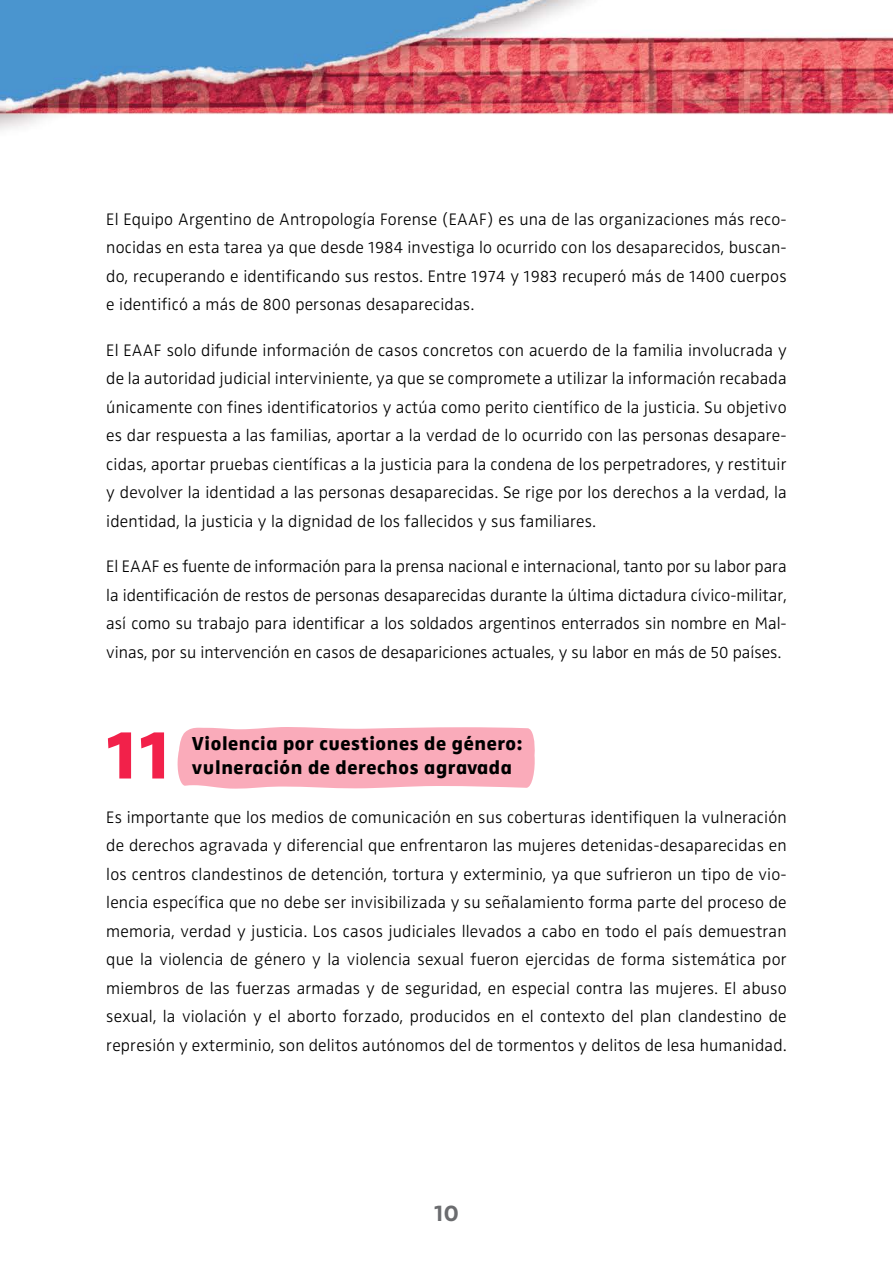
<style>
.page{position:relative;width:893px;height:1263px;background:#fff}
.page>*{position:absolute;margin:0;border:0;box-sizing:border-box;transform-origin:0 0}
.t1{font:72px "Zwo Alt LF w 7";color:#f2214a}
.t2{font:700 22.5px "Mollen Personal Use";color:#6b6c6f}
.t3{font:19.5px/24px "Zwo Alt LF w 7";letter-spacing:.03em;color:#000}
.t4{font:17.25px/28.5px "Zwo LF w 2";letter-spacing:.01em;color:#000;text-align:justify}
</style>
<div class="page">
<img style="left:0;top:0;width:893px;height:130px">
<svg style="left:177px;top:727px;width:358px;height:62px"></svg>
<p class="t4" style="left:106px;top:205px;width:682px">El Equipo Argentino de Antropología Forense (EAAF) es una de las organizaciones más reco&shy;nocidas en esta tarea ya que desde 1984 investiga lo ocurrido con los desaparecidos, buscan&shy;do, recuperando e identificando sus restos. Entre 1974 y 1983 recuperó más de 1400 cuerpos e identificó a más de 800 personas desaparecidas.</p>
<p class="t4" style="left:106px;top:336px;width:682px">El EAAF solo difunde información de casos concretos con acuerdo de la familia involucrada y de la autoridad judicial interviniente, ya que se compromete a utilizar la información recabada únicamente con fines identificatorios y actúa como perito científico de la justicia. Su objetivo es dar respuesta a las familias, aportar a la verdad de lo ocurrido con las personas desapare&shy;cidas, aportar pruebas científicas a la justicia para la condena de los perpetradores, y restituir y devolver la identidad a las personas desaparecidas. Se rige por los derechos a la verdad, la identidad, la justicia y la dignidad de los fallecidos y sus familiares.</p>
<p class="t4" style="left:106px;top:552px;width:682px">El EAAF es fuente de información para la prensa nacional e internacional, tanto por su labor para la identificación de restos de personas desaparecidas durante la última dictadura cívico-militar, así como su trabajo para identificar a los soldados argentinos enterrados sin nombre en Mal&shy;vinas, por su intervención en casos de desapariciones actuales, y su labor en más de 50 países.</p>
<h1 class="t1" style="left:106px;top:712px;width:67px">11</h1>
<p class="t3" style="left:192px;top:732px;width:332px">Violencia por cuestiones de género: vulneración de derechos agravada</p>
<p class="t4" style="left:106px;top:803px;width:682px">Es importante que los medios de comunicación en sus coberturas identifiquen la vulneración de derechos agravada y diferencial que enfrentaron las mujeres detenidas-desaparecidas en los centros clandestinos de detención, tortura y exterminio, ya que sufrieron un tipo de vio&shy;lencia específica que no debe ser invisibilizada y su señalamiento forma parte del proceso de memoria, verdad y justicia. Los casos judiciales llevados a cabo en todo el país demuestran que la violencia de género y la violencia sexual fueron ejercidas de forma sistemática por miembros de las fuerzas armadas y de seguridad, en especial contra las mujeres. El abuso sexual, la violación y el aborto forzado, producidos en el contexto del plan clandestino de represión y exterminio, son delitos autónomos del de tormentos y delitos de lesa humanidad.</p>
<h2 class="t2" style="left:434px;top:1200px;width:26px">10</h2>
</div>
